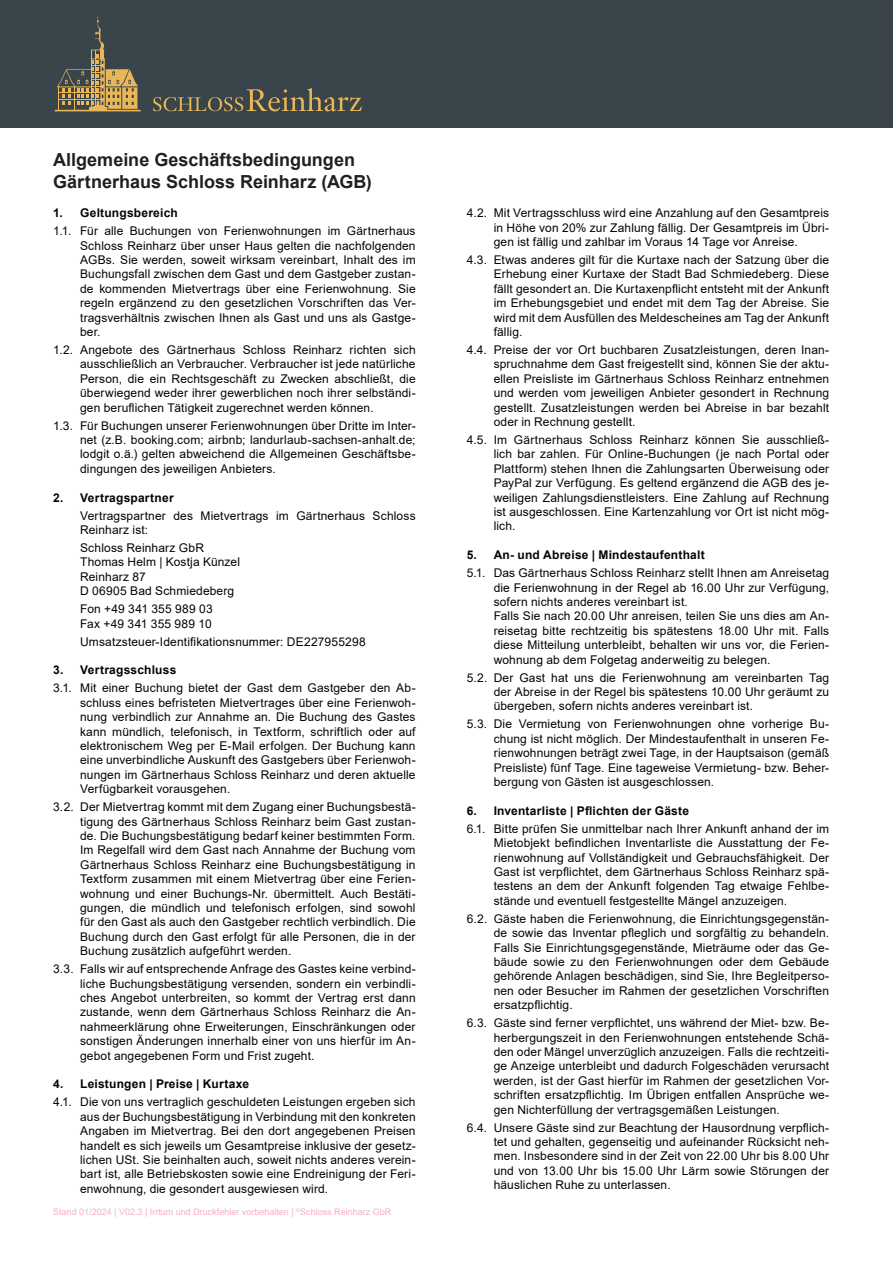
<style>
.page{position:relative;width:893px;height:1263px;background:#fff}
.page>*{position:absolute;margin:0;border:0;box-sizing:border-box;transform-origin:0 0}
.t1{font:700 18px/21.6px "Arial";color:#231f20}
.t2{font:12px/14.4px "Arial";letter-spacing:.01em;color:#040503;text-align:justify}
.t3{font:700 12px "Arial";letter-spacing:.02em;color:#040503}
.t4{font:9px "Arial";color:#f5adce}
</style>
<div class="page">
<div style="left:0;top:0;width:893px;height:128px;background:#39444b"></div>
<svg style="left:153px;top:88px;width:209px;height:23px"></svg>
<svg style="left:54px;top:16px;width:87px;height:95px"></svg>
<h1 class="t1" style="left:53px;top:149px;width:320px">Allgemeine Geschäftsbedingungen<br>Gärtnerhaus Schloss Reinharz (AGB)</h1>
<p class="t3" style="left:53px;top:204px;width:126px">1. Geltungsbereich</p>
<p class="t2" style="left:80px;top:224px;width:337px;text-indent:-27px">1.1. Für alle Buchungen von Ferienwohnungen im Gärtnerhaus Schloss Reinharz über unser Haus gelten die nachfolgenden AGBs. Sie werden, soweit wirksam vereinbart, Inhalt des im Buchungsfall zwischen dem Gast und dem Gastgeber zustan&shy;de kommenden Mietvertrags über eine Ferienwohnung. Sie regeln ergänzend zu den gesetzlichen Vorschriften das Ver&shy;tragsverhältnis zwischen Ihnen als Gast und uns als Gastge&shy;ber.</p>
<p class="t2" style="left:80px;top:342px;width:337px;text-indent:-27px">1.2. Angebote des Gärtnerhaus Schloss Reinharz richten sich ausschließlich an Verbraucher. Verbraucher ist jede natürliche Person, die ein Rechtsgeschäft zu Zwecken abschließt, die überwiegend weder ihrer gewerblichen noch ihrer selbständi&shy;gen beruflichen Tätigkeit zugerechnet werden können.</p>
<p class="t2" style="left:80px;top:418px;width:337px;text-indent:-27px">1.3. Für Buchungen unserer Ferienwohnungen über Dritte im Inter&shy;net (z.B. booking.com; airbnb; landurlaub-sachsen-anhalt.de; lodgit o.ä.) gelten abweichend die Allgemeinen Geschäftsbe&shy;dingungen des jeweiligen Anbieters.</p>
<p class="t3" style="left:53px;top:489px;width:122px">2. Vertragspartner</p>
<p class="t2" style="left:80px;top:508px;width:337px">Vertragspartner des Mietvertrags im Gärtnerhaus Schloss<br>Reinharz ist:</p>
<p class="t2" style="left:80px;top:540px;width:161px;text-align:left">Schloss Reinharz GbR<br>Thomas Helm | Kostja Künzel<br>Reinharz 87<br>D 06905 Bad Schmiedeberg</p>
<p class="t2" style="left:80px;top:602px;width:134px">Fon +49 341 355 989 03<br>Fax +49 341 355 989 10</p>
<p class="t2" style="left:80px;top:634px;width:287px">Umsatzsteuer-Identifikationsnummer: DE227955298</p>
<p class="t3" style="left:53px;top:662px;width:125px">3. Vertragsschluss</p>
<p class="t2" style="left:80px;top:681px;width:337px;text-indent:-27px">3.1. Mit einer Buchung bietet der Gast dem Gastgeber den Ab&shy;schluss eines befristeten Mietvertrages über eine Ferienwoh&shy;nung verbindlich zur Annahme an. Die Buchung des Gastes kann mündlich, telefonisch, in Textform, schriftlich oder auf elektronischem Weg per E-Mail erfolgen. Der Buchung kann eine unverbindliche Auskunft des Gastgebers über Ferienwoh&shy;nungen im Gärtnerhaus Schloss Reinharz und deren aktuelle Verfügbarkeit vorausgehen.</p>
<p class="t2" style="left:80px;top:800px;width:337px;text-indent:-27px">3.2. Der Mietvertrag kommt mit dem Zugang einer Buchungsbestä&shy;tigung des Gärtnerhaus Schloss Reinharz beim Gast zustan&shy;de. Die Buchungsbestätigung bedarf keiner bestimmten Form.<br>Im Regelfall wird dem Gast nach Annahme der Buchung vom Gärtnerhaus Schloss Reinharz eine Buchungsbestätigung in Textform zusammen mit einem Mietvertrag über eine Ferien&shy;wohnung und einer Buchungs-Nr. übermittelt. Auch Bestäti&shy;gungen, die mündlich und telefonisch erfolgen, sind sowohl für den Gast als auch den Gastgeber rechtlich verbindlich. Die Buchung durch den Gast erfolgt für alle Personen, die in der Buchung zusätzlich aufgeführt werden.</p>
<p class="t2" style="left:80px;top:962px;width:337px;text-indent:-27px">3.3. Falls wir auf entsprechende Anfrage des Gastes keine verbind&shy;liche Buchungsbestätigung versenden, sondern ein verbindli&shy;ches Angebot unterbreiten, so kommt der Vertrag erst dann zustande, wenn dem Gärtnerhaus Schloss Reinharz die An&shy;nahmeerklärung ohne Erweiterungen, Einschränkungen oder sonstigen Änderungen innerhalb einer von uns hierfür im An&shy;gebot angegebenen Form und Frist zugeht.</p>
<p class="t3" style="left:53px;top:1076px;width:197px">4. Leistungen | Preise | Kurtaxe</p>
<p class="t2" style="left:80px;top:1095px;width:337px;text-indent:-27px">4.1. Die von uns vertraglich geschuldeten Leistungen ergeben sich aus der Buchungsbestätigung in Verbindung mit den konkreten Angaben im Mietvertrag. Bei den dort angegebenen Preisen handelt es sich jeweils um Gesamtpreise inklusive der gesetz&shy;lichen USt. Sie beinhalten auch, soweit nichts anderes verein&shy;bart ist, alle Betriebskosten sowie eine Endreinigung der Feri&shy;enwohnung, die gesondert ausgewiesen wird.</p>
<p class="t4" style="left:53px;top:1206px;width:340px">Stand 01/2024 | V02.3 | Irrtum und Druckfehler vorbehalten | <sup>©</sup>Schloss Reinharz GbR</p>
<p class="t2" style="left:494px;top:206px;width:337px;text-indent:-27px">4.2. Mit Vertragsschluss wird eine Anzahlung auf den Gesamtpreis in Höhe von 20% zur Zahlung fällig. Der Gesamtpreis im Übri&shy;gen ist fällig und zahlbar im Voraus 14 Tage vor Anreise.</p>
<p class="t2" style="left:494px;top:252px;width:337px;text-indent:-27px">4.3. Etwas anderes gilt für die Kurtaxe nach der Satzung über die Erhebung einer Kurtaxe der Stadt Bad Schmiedeberg. Diese fällt gesondert an. Die Kurtaxenpflicht entsteht mit der Ankunft im Erhebungsgebiet und endet mit dem Tag der Abreise. Sie wird mit dem Ausfüllen des Meldescheines am Tag der Ankunft fällig.</p>
<p class="t2" style="left:494px;top:342px;width:337px;text-indent:-27px">4.4. Preise der vor Ort buchbaren Zusatzleistungen, deren Inan&shy;spruchnahme dem Gast freigestellt sind, können Sie der aktu&shy;ellen Preisliste im Gärtnerhaus Schloss Reinharz entnehmen und werden vom jeweiligen Anbieter gesondert in Rechnung gestellt. Zusatzleistungen werden bei Abreise in bar bezahlt oder in Rechnung gestellt.</p>
<p class="t2" style="left:494px;top:432px;width:337px;text-indent:-27px">4.5. Im Gärtnerhaus Schloss Reinharz können Sie ausschließ&shy;lich bar zahlen. Für Online-Buchungen (je nach Portal oder Plattform) stehen Ihnen die Zahlungsarten Überweisung oder PayPal zur Verfügung. Es geltend ergänzend die AGB des je&shy;weiligen Zahlungsdienstleisters. Eine Zahlung auf Rechnung ist ausgeschlossen. Eine Kartenzahlung vor Ort ist nicht mög&shy;lich.</p>
<p class="t3" style="left:467px;top:546px;width:240px">5. An- und Abreise | Mindestaufenthalt</p>
<p class="t2" style="left:494px;top:566px;width:337px;text-align:left;text-indent:-27px">5.1. Das Gärtnerhaus Schloss Reinharz stellt Ihnen am Anreisetag die Ferienwohnung in der Regel ab 16.00 Uhr zur Verfügung, sofern nichts anderes vereinbart ist.<br>Falls Sie nach 20.00 Uhr anreisen, teilen Sie uns dies am An&shy;reisetag bitte rechtzeitig bis spätestens 18.00 Uhr mit. Falls diese Mitteilung unterbleibt, behalten wir uns vor, die Ferien&shy;wohnung ab dem Folgetag anderweitig zu belegen.</p>
<p class="t2" style="left:494px;top:670px;width:337px;text-indent:-27px">5.2. Der Gast hat uns die Ferienwohnung am vereinbarten Tag der Abreise in der Regel bis spätestens 10.00 Uhr geräumt zu übergeben, sofern nichts anderes vereinbart ist.</p>
<p class="t2" style="left:494px;top:717px;width:337px;text-indent:-27px">5.3. Die Vermietung von Ferienwohnungen ohne vorherige Bu&shy;chung ist nicht möglich. Der Mindestaufenthalt in unseren Fe&shy;rienwohnungen beträgt zwei Tage, in der Hauptsaison (gemäß Preisliste) fünf Tage. Eine tageweise Vermietung- bzw. Beher&shy;bergung von Gästen ist ausgeschlossen.</p>
<p class="t3" style="left:467px;top:802px;width:224px">6. Inventarliste | Pflichten der Gäste</p>
<p class="t2" style="left:494px;top:821px;width:337px;text-indent:-27px">6.1. Bitte prüfen Sie unmittelbar nach Ihrer Ankunft anhand der im Mietobjekt befindlichen Inventarliste die Ausstattung der Fe&shy;rienwohnung auf Vollständigkeit und Gebrauchsfähigkeit. Der Gast ist verpflichtet, dem Gärtnerhaus Schloss Reinharz spä&shy;testens an dem der Ankunft folgenden Tag etwaige Fehlbe&shy;stände und eventuell festgestellte Mängel anzuzeigen.</p>
<p class="t2" style="left:494px;top:911px;width:337px;text-indent:-27px">6.2. Gäste haben die Ferienwohnung, die Einrichtungsgegenstän&shy;de sowie das Inventar pfleglich und sorgfältig zu behandeln.<br>Falls Sie Einrichtungsgegenstände, Mieträume oder das Ge&shy;bäude sowie zu den Ferienwohnungen oder dem Gebäude gehörende Anlagen beschädigen, sind Sie, Ihre Begleitperso&shy;nen oder Besucher im Rahmen der gesetzlichen Vorschriften ersatzpflichtig.</p>
<p class="t2" style="left:494px;top:1016px;width:337px;text-indent:-27px">6.3. Gäste sind ferner verpflichtet, uns während der Miet- bzw. Be&shy;herbergungszeit in den Ferienwohnungen entstehende Schä&shy;den oder Mängel unverzüglich anzuzeigen. Falls die rechtzeiti&shy;ge Anzeige unterbleibt und dadurch Folgeschäden verursacht werden, ist der Gast hierfür im Rahmen der gesetzlichen Vor&shy;schriften ersatzpflichtig. Im Übrigen entfallen Ansprüche we&shy;gen Nichterfüllung der vertragsgemäßen Leistungen.</p>
<p class="t2" style="left:494px;top:1120px;width:337px;text-indent:-27px">6.4. Unsere Gäste sind zur Beachtung der Hausordnung verpflich&shy;tet und gehalten, gegenseitig und aufeinander Rücksicht neh&shy;men. Insbesondere sind in der Zeit von 22.00 Uhr bis 8.00 Uhr und von 13.00 Uhr bis 15.00 Uhr Lärm sowie Störungen der häuslichen Ruhe zu unterlassen.</p>
</div>
